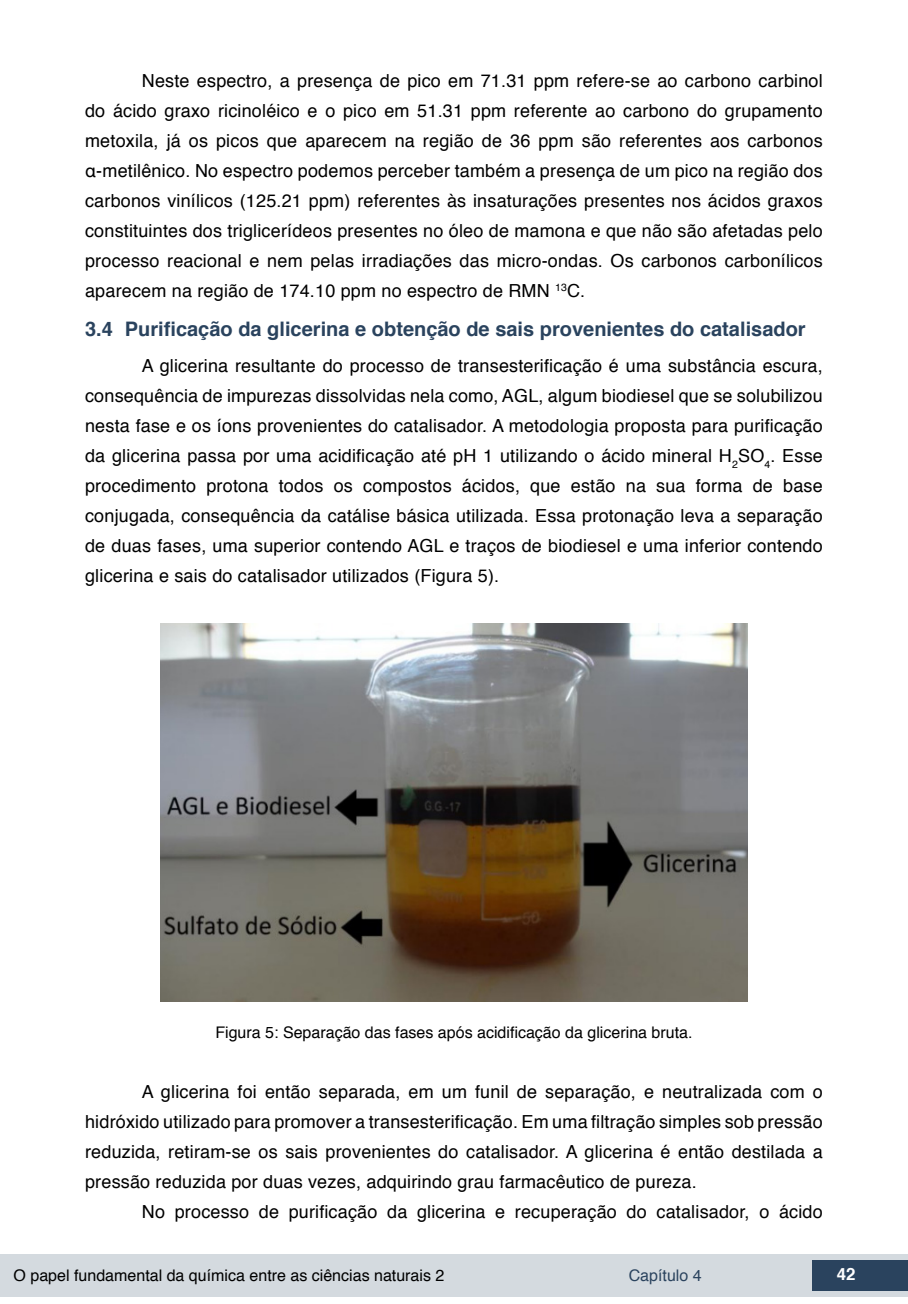
<style>
.page{position:relative;width:908px;height:1304px;background:#fff}
.page>*{position:absolute;margin:0;border:0;box-sizing:border-box;transform-origin:0 0}
.t1{font:700 20px "Helvetica";color:#2a435e}
.txt{font:18px/30px "Helvetica";letter-spacing:.01em;color:#000;text-align:justify}
.t2{font:700 16.8px "Helvetica";color:#fff}
.imagens_graf_tab{font:16px "Helvetica";color:#000}
.t3{font:16px "Helvetica";color:#2a435e}
</style>
<div class="page">
<div style="left:0;top:1254px;width:906px;height:43px;background:#d4dadf"></div>
<div style="left:812px;top:1261px;width:95px;height:30px;background:#2a435e"></div>
<img style="left:160px;top:624px;width:587px;height:378px">
<p class="txt" style="left:85px;top:66px;width:738px;text-indent:57px">Neste espectro, a presença de pico em 71.31 ppm refere-se ao carbono carbinol do ácido graxo ricinoléico e o pico em 51.31 ppm referente ao carbono do grupamento metoxila, já os picos que aparecem na região de 36 ppm são referentes aos carbonos α-metilênico. No espectro podemos perceber também a presença de um pico na região dos carbonos vinílicos (125.21 ppm) referentes às insaturações presentes nos ácidos graxos constituintes dos triglicerídeos presentes no óleo de mamona e que não são afetadas pelo processo reacional e nem pelas irradiações das micro-ondas. Os carbonos carbonílicos aparecem na região de 174.10 ppm no espectro de RMN <sup>13</sup>C.</p>
<p class="t1" style="left:85px;top:313px;width:721px">3.4 Purificação da glicerina e obtenção de sais provenientes do catalisador</p>
<p class="txt" style="left:85px;top:351px;width:739px;text-indent:57px">A glicerina resultante do processo de transesterificação é uma substância escura, consequência de impurezas dissolvidas nela como, AGL, algum biodiesel que se solubilizou nesta fase e os íons provenientes do catalisador. A metodologia proposta para purificação da glicerina passa por uma acidificação até pH 1 utilizando o ácido mineral H<sub>2</sub>SO<sub>4</sub>. Esse procedimento protona todos os compostos ácidos, que estão na sua forma de base conjugada, consequência da catálise básica utilizada. Essa protonação leva a separação de duas fases, uma superior contendo AGL e traços de biodiesel e uma inferior contendo glicerina e sais do catalisador utilizados (Figura 5).</p>
<p class="imagens_graf_tab" style="left:215px;top:1020px;width:478px">Figura 5: Separação das fases após acidificação da glicerina bruta.</p>
<p class="txt" style="left:85px;top:1077px;width:738px;text-indent:57px">A glicerina foi então separada, em um funil de separação, e neutralizada com o hidróxido utilizado para promover a transesterificação. Em uma filtração simples sob pressão reduzida, retiram-se os sais provenientes do catalisador. A glicerina é então destilada a pressão reduzida por duas vezes, adquirindo grau farmacêutico de pureza.</p>
<p class="txt" style="left:142px;top:1197px;width:682px">No processo de purificação da glicerina e recuperação do catalisador, o ácido</p>
<p class="imagens_graf_tab" style="left:14px;top:1263px;width:432px">O papel fundamental da química entre as ciências naturais 2</p>
<p class="t3" style="left:628px;top:1263px;width:74px">Capítulo 4</p>
<p class="t2" style="left:836px;top:1261px;width:20px">42</p>
</div>
